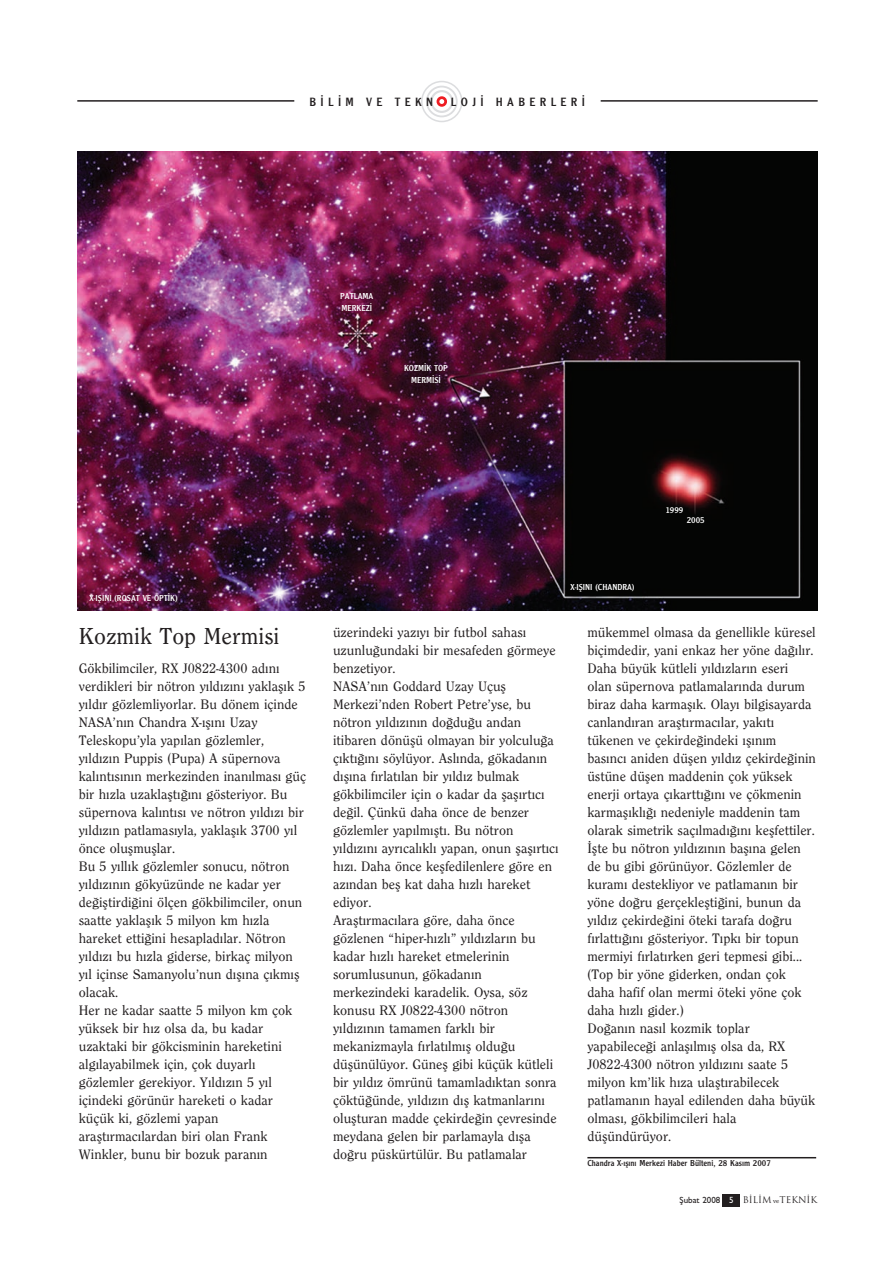
<style>
.page{position:relative;width:894px;height:1262px;background:#fff}
.page>*{position:absolute;margin:0;border:0;box-sizing:border-box;transform-origin:0 0}
.t1{font:500 24px "Clearface";color:#231f20}
.t2{font:500 14.25px/18px "Clearface";color:#231f20}
.t3{font:12.45px "Clearface Gothic";letter-spacing:.35em;color:#231f20}
.t4{font:9px/12px "Clearface Gothic";color:#fff}
.t5{font:9px "Clearface Gothic";color:#231f20}
.t6{font:9px "Trajan";color:#231f20}
.s1{font-family:"Gill Sans";font-weight:500}
.s2{font-family:"Gill Sans";font-weight:500;color:#fff}
.s3{font-family:"Bookman Old Style";font-size:6px}
</style>
<div class="page">
<div style="left:722px;top:1194px;width:17px;height:12px;background:#231f20"></div>
<div style="left:430px;top:90px;width:23px;height:23px;border:2px solid #dcdddf;border-radius:50%"></div>
<div style="left:436px;top:96px;width:11px;height:11px;border:3px solid #ee1d23;border-radius:50%"></div>
<div style="left:426px;top:86px;width:31px;height:31px;border:2px solid #dcdddf;border-radius:50%"></div>
<div style="left:421px;top:81px;width:41px;height:41px;border:2px solid #dcdddf;border-radius:50%"></div>
<hr style="left:77px;top:100px;width:217px;height:2px;background:#231f20">
<hr style="left:600px;top:100px;width:217px;height:2px;background:#231f20">
<hr style="left:587px;top:1157px;width:229px;height:1px;background:#231f20">
<img style="left:77px;top:152px;width:740px;height:459px">
<p class="t3" style="left:309px;top:97px;width:125px">B‹L‹M VE TEKN</p>
<p class="t3" style="left:451px;top:97px;width:136px">LOJ‹ HABERLER‹</p>
<p class="t4" style="left:340px;top:290px;width:35px">PATLAMA<br>MERKEZ‹</p>
<p class="t4" style="left:404px;top:362px;width:45px;text-align:center">KOZM‹K TOP<br>MERM‹S‹</p>
<p class="t4" style="left:89px;top:593px;width:90px">X-IfiINI (ROSAT VE OPT‹K)</p>
<h1 class="t1" style="left:79px;top:627px;width:202px">Kozmik Top Mermisi</h1>
<p class="t2" style="left:79px;top:660px;width:229px">Gökbilimciler, RX J0822-4300 ad›n› verdikleri bir nötron y›ld›z›n› yaklafl›k 5 y›ld›r gözlemliyorlar. Bu dönem içinde NASA’n›n Chandra X-›fl›n› Uzay Teleskopu’yla yap›lan gözlemler, y›ld›z›n Puppis (Pupa) A süpernova kal›nt›s›n›n merkezinden inan›lmas› güç bir h›zla uzaklaflt›¤›n› gösteriyor. Bu süpernova kal›nt›s› ve nötron y›ld›z› bir y›ld›z›n patlamas›yla, yaklafl›k 3700 y›l önce oluflmufllar.<br>Bu 5 y›ll›k gözlemler sonucu, nötron y›ld›z›n›n gökyüzünde ne kadar yer de¤ifltirdi¤ini ölçen gökbilimciler, onun saatte yaklafl›k 5 milyon km h›zla hareket etti¤ini hesaplad›lar. Nötron y›ld›z› bu h›zla giderse, birkaç milyon y›l içinse Samanyolu’nun d›fl›na ç›km›fl olacak.<br>Her ne kadar saatte 5 milyon km çok yüksek bir h›z olsa da, bu kadar uzaktaki bir gökcisminin hareketini alg›layabilmek için, çok duyarl› gözlemler gerekiyor. Y›ld›z›n 5 y›l içindeki görünür hareketi o kadar küçük ki, gözlemi yapan araflt›rmac›lardan biri olan Frank Winkler, bunu bir bozuk paran›n</p>
<p class="t4" style="left:665px;top:505px;width:19px">1999</p>
<p class="t4" style="left:570px;top:582px;width:66px">X-IfiINI (CHANDRA)</p>
<p class="t4" style="left:686px;top:514px;width:19px">2005</p>
<p class="t2" style="left:333px;top:624px;width:227px">üzerindeki yaz›y› bir futbol sahas› uzunlu¤undaki bir mesafeden görmeye benzetiyor.<br>NASA’n›n Goddard Uzay Uçufl Merkezi’nden Robert Petre’yse, bu nötron y›ld›z›n›n do¤du¤u andan itibaren dönüflü olmayan bir yolculu¤a ç›kt›¤›n› söylüyor. Asl›nda, gökadan›n d›fl›na f›rlat›lan bir y›ld›z bulmak gökbilimciler için o kadar da flafl›rt›c› de¤il. Çünkü daha önce de benzer gözlemler yap›lm›flt›. Bu nötron y›ld›z›n› ayr›cal›kl› yapan, onun flafl›rt›c› h›z›. Daha önce keflfedilenlere göre en az›ndan befl kat daha h›zl› hareket ediyor.<br>Araflt›rmac›lara göre, daha önce gözlenen “hiper-h›zl›” y›ld›zlar›n bu kadar h›zl› hareket etmelerinin sorumlusunun, gökadan›n merkezindeki karadelik. Oysa, söz konusu RX J0822-4300 nötron y›ld›z›n›n tamamen farkl› bir mekanizmayla f›rlat›lm›fl oldu¤u düflünülüyor. Günefl gibi küçük kütleli bir y›ld›z ömrünü tamamlad›ktan sonra çöktü¤ünde, y›ld›z›n d›fl katmanlar›n› oluflturan madde çekirde¤in çevresinde meydana gelen bir parlamayla d›fla do¤ru püskürtülür. Bu patlamalar</p>
<p class="t2" style="left:587px;top:624px;width:230px">mükemmel olmasa da genellikle küresel biçimdedir, yani enkaz her yöne da¤›l›r.<br>Daha büyük kütleli y›ld›zlar›n eseri olan süpernova patlamalar›nda durum biraz daha karmafl›k. Olay› bilgisayarda canland›ran araflt›rmac›lar, yak›t› tükenen ve çekirde¤indeki ›fl›n›m bas›nc› aniden düflen y›ld›z çekirde¤inin üstüne düflen maddenin çok yüksek enerji ortaya ç›kartt›¤›n› ve çökmenin karmafl›kl›¤› nedeniyle maddenin tam olarak simetrik saç›lmad›¤›n› keflfettiler. ‹flte bu nötron y›ld›z›n›n bafl›na gelen de bu gibi görünüyor. Gözlemler de kuram› destekliyor ve patlaman›n bir yöne do¤ru gerçekleflti¤ini, bunun da y›ld›z çekirde¤ini öteki tarafa do¤ru f›rlatt›¤›n› gösteriyor. T›pk› bir topun mermiyi f›rlat›rken geri tepmesi gibi... (Top bir yöne giderken, ondan çok daha hafif olan mermi öteki yöne çok daha h›zl› gider.)<br>Do¤an›n nas›l kozmik toplar yapabilece¤i anlafl›lm›fl olsa da, RX J0822-4300 nötron y›ld›z›n› saate 5 milyon km’lik h›za ulaflt›rabilecek patlaman›n hayal edilenden daha büyük olmas›, gökbilimcileri hala düflündürüyor.</p>
<p class="t5" style="left:587px;top:1159px;width:185px">Chandra X-›fl›n› Merkezi Haber Bülteni, 28 Kas›m 2007</p>
<p class="t6" style="left:679px;top:1195px;width:139px"><span class="s1">fiubat 2008</span> <span class="s2">5</span> B‹L‹M <span class="s3">ve</span>TEKN‹K</p>
</div>
